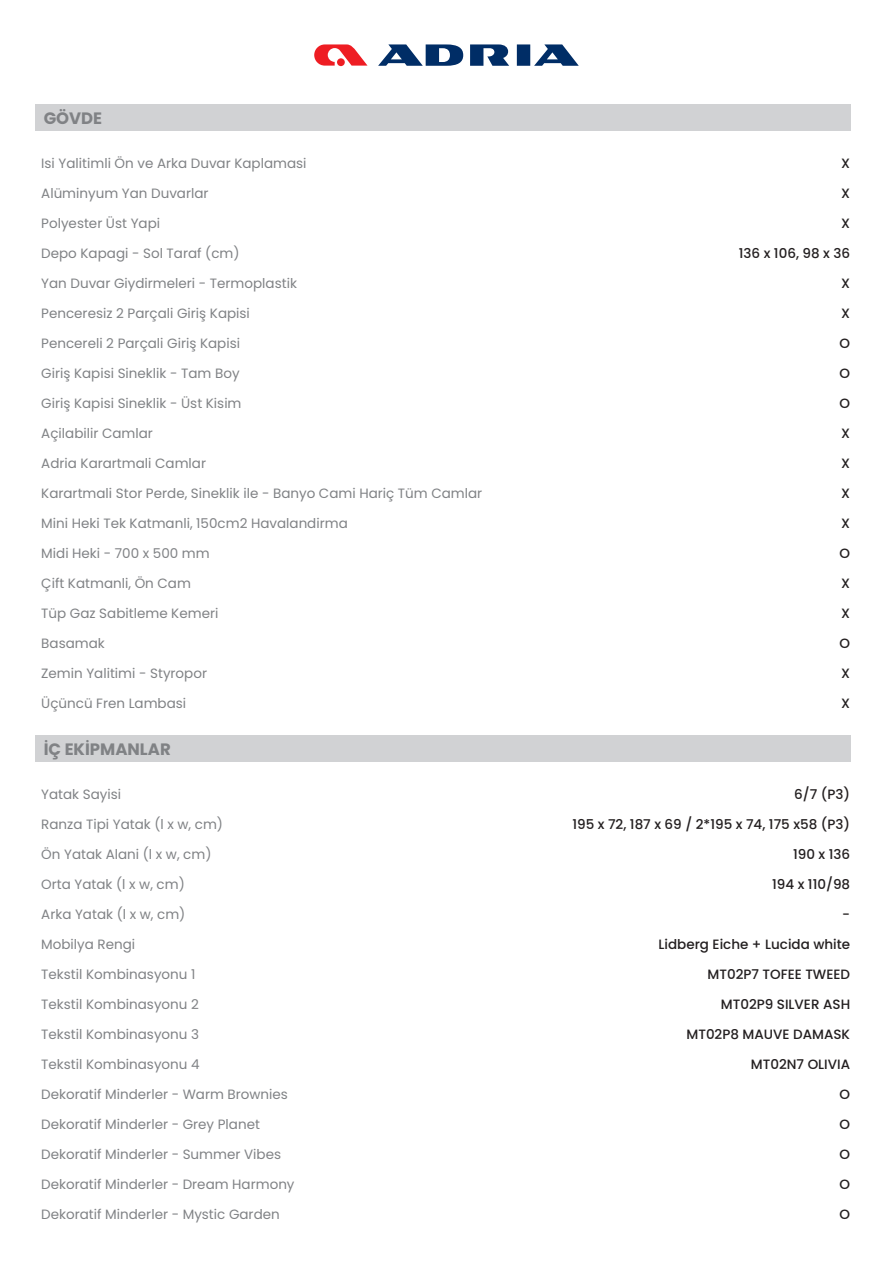
<style>
.page{position:relative;width:893px;height:1263px;background:#fff}
.page>*{position:absolute;margin:0;border:0;box-sizing:border-box;transform-origin:0 0}
.t1{font:700 16.5px "Poppins";color:#808285}
.t2{font:13.5px "Poppins";color:#808285}
.t3{font:500 13.5px "Poppins";color:#231f20}
</style>
<div class="page">
<svg style="left:314px;top:44px;width:53px;height:22px"></svg>
<svg style="left:378px;top:44px;width:201px;height:22px"></svg>
<div style="left:35px;top:104px;width:815px;height:27px;background:#d1d2d4"></div>
<div style="left:35px;top:735px;width:815px;height:27px;background:#d1d2d4"></div>
<p class="t1" style="left:44px;top:109px;width:60px">GÖVDE</p>
<p class="t2" style="left:41px;top:155px;width:267px">Isi Yalitimli Ön ve Arka Duvar Kaplamasi</p>
<p class="t2" style="left:41px;top:185px;width:169px">Alüminyum Yan Duvarlar</p>
<p class="t2" style="left:41px;top:215px;width:120px">Polyester Üst Yapi</p>
<p class="t2" style="left:41px;top:245px;width:200px">Depo Kapagi - Sol Taraf (cm)</p>
<p class="t2" style="left:41px;top:275px;width:257px">Yan Duvar Giydirmeleri - Termoplastik</p>
<p class="t2" style="left:41px;top:305px;width:210px">Penceresiz 2 Parçali Giriş Kapisi</p>
<p class="t2" style="left:41px;top:335px;width:200px">Pencereli 2 Parçali Giriş Kapisi</p>
<p class="t2" style="left:41px;top:365px;width:200px">Giriş Kapisi Sineklik - Tam Boy</p>
<p class="t2" style="left:41px;top:395px;width:202px">Giriş Kapisi Sineklik - Üst Kisim</p>
<p class="t2" style="left:41px;top:425px;width:113px">Açilabilir Camlar</p>
<p class="t2" style="left:41px;top:455px;width:166px">Adria Karartmali Camlar</p>
<p class="t2" style="left:41px;top:485px;width:443px">Karartmali Stor Perde, Sineklik ile - Banyo Cami Hariç Tüm Camlar</p>
<p class="t2" style="left:41px;top:515px;width:308px">Mini Heki Tek Katmanli, 150cm2 Havalandirma</p>
<p class="t2" style="left:41px;top:545px;width:170px">Midi Heki - 700 x 500 mm</p>
<p class="t2" style="left:41px;top:575px;width:151px">Çift Katmanli, Ön Cam</p>
<p class="t2" style="left:41px;top:605px;width:179px">Tüp Gaz Sabitleme Kemeri</p>
<p class="t2" style="left:41px;top:635px;width:65px">Basamak</p>
<p class="t2" style="left:41px;top:665px;width:167px">Zemin Yalitimi - Styropor</p>
<p class="t2" style="left:41px;top:695px;width:146px">Üçüncü Fren Lambasi</p>
<p class="t1" style="left:44px;top:740px;width:129px">İÇ EKİPMANLAR</p>
<p class="t2" style="left:41px;top:786px;width:81px">Yatak Sayisi</p>
<p class="t2" style="left:41px;top:816px;width:183px">Ranza Tipi Yatak (l x w, cm)</p>
<p class="t2" style="left:41px;top:846px;width:172px">Ön Yatak Alani (l x w, cm)</p>
<p class="t2" style="left:41px;top:876px;width:145px">Orta Yatak (l x w, cm)</p>
<p class="t2" style="left:41px;top:906px;width:146px">Arka Yatak (l x w, cm)</p>
<p class="t2" style="left:41px;top:936px;width:96px">Mobilya Rengi</p>
<p class="t2" style="left:41px;top:966px;width:156px">Tekstil Kombinasyonu 1</p>
<p class="t2" style="left:41px;top:996px;width:159px">Tekstil Kombinasyonu 2</p>
<p class="t2" style="left:41px;top:1026px;width:159px">Tekstil Kombinasyonu 3</p>
<p class="t2" style="left:41px;top:1056px;width:160px">Tekstil Kombinasyonu 4</p>
<p class="t2" style="left:41px;top:1086px;width:248px">Dekoratif Minderler - Warm Brownies</p>
<p class="t2" style="left:41px;top:1116px;width:220px">Dekoratif Minderler - Grey Planet</p>
<p class="t2" style="left:41px;top:1146px;width:241px">Dekoratif Minderler - Summer Vibes</p>
<p class="t2" style="left:41px;top:1176px;width:255px">Dekoratif Minderler - Dream Harmony</p>
<p class="t2" style="left:41px;top:1206px;width:240px">Dekoratif Minderler - Mystic Garden</p>
<p class="t3" style="left:841px;top:155px;width:10px">X</p>
<p class="t3" style="left:841px;top:185px;width:10px">X</p>
<p class="t3" style="left:841px;top:215px;width:10px">X</p>
<p class="t3" style="left:739px;top:245px;width:113px">136 x 106, 98 x 36</p>
<p class="t3" style="left:841px;top:275px;width:10px">X</p>
<p class="t3" style="left:841px;top:305px;width:10px">X</p>
<p class="t3" style="left:840px;top:335px;width:12px">O</p>
<p class="t3" style="left:840px;top:365px;width:12px">O</p>
<p class="t3" style="left:840px;top:395px;width:12px">O</p>
<p class="t3" style="left:841px;top:425px;width:10px">X</p>
<p class="t3" style="left:841px;top:455px;width:10px">X</p>
<p class="t3" style="left:841px;top:485px;width:10px">X</p>
<p class="t3" style="left:841px;top:515px;width:10px">X</p>
<p class="t3" style="left:840px;top:545px;width:12px">O</p>
<p class="t3" style="left:841px;top:575px;width:10px">X</p>
<p class="t3" style="left:841px;top:605px;width:10px">X</p>
<p class="t3" style="left:840px;top:635px;width:12px">O</p>
<p class="t3" style="left:841px;top:665px;width:10px">X</p>
<p class="t3" style="left:841px;top:695px;width:10px">X</p>
<p class="t3" style="left:794px;top:786px;width:58px">6/7 (P3)</p>
<p class="t3" style="left:572px;top:816px;width:279px">195 x 72, 187 x 69 / 2*195 x 74, 175 x58 (P3)</p>
<p class="t3" style="left:793px;top:846px;width:59px">190 x 136</p>
<p class="t3" style="left:772px;top:876px;width:80px">194 x 110/98</p>
<p class="t3" style="left:842px;top:906px;width:9px">-</p>
<p class="t3" style="left:659px;top:936px;width:193px">Lidberg Eiche + Lucida white</p>
<p class="t3" style="left:707px;top:966px;width:144px">MT02P7 TOFEE TWEED</p>
<p class="t3" style="left:721px;top:996px;width:131px">MT02P9 SILVER ASH</p>
<p class="t3" style="left:686px;top:1026px;width:165px">MT02P8 MAUVE DAMASK</p>
<p class="t3" style="left:751px;top:1056px;width:101px">MT02N7 OLIVIA</p>
<p class="t3" style="left:840px;top:1086px;width:12px">O</p>
<p class="t3" style="left:840px;top:1116px;width:12px">O</p>
<p class="t3" style="left:840px;top:1146px;width:12px">O</p>
<p class="t3" style="left:840px;top:1176px;width:12px">O</p>
<p class="t3" style="left:840px;top:1206px;width:12px">O</p>
</div>
